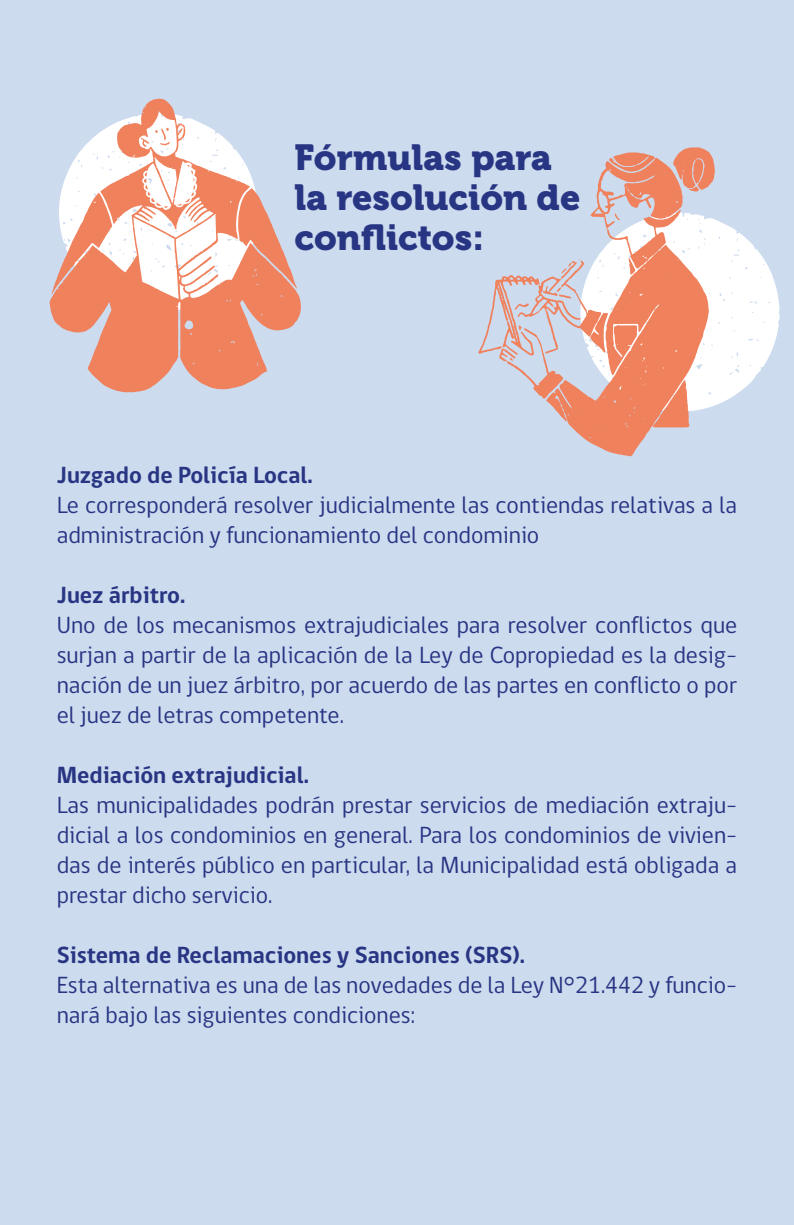
<style>
.page{position:relative;width:794px;height:1225px;background:#cddbef}
.page>*{position:absolute;margin:0;border:0;box-sizing:border-box;transform-origin:0 0}
.t1{font:36px/40px "Museo 900";color:#283583}
.t2{font:24px/30px "gob CL";color:#283583}
.t3{font:700 24px "gob CL";color:#283583}
</style>
<div class="page">
<svg style="left:715px;top:219px;width:65px;height:186px;fill:#fff"></svg>
<svg style="left:478px;top:147px;width:237px;height:309px"></svg>
<svg style="left:50px;top:98px;width:251px;height:294px"></svg>
<svg style="left:238px;top:188px;width:59px;height:101px"></svg>
<svg style="left:52px;top:193px;width:60px;height:101px;background:#eeaf9d"></svg>
<svg style="left:177px;top:165px;width:18px;height:40px"></svg>
<svg style="left:141px;top:128px;width:29px;height:19px"></svg>
<svg style="left:144px;top:172px;width:24px;height:36px"></svg>
<h1 class="t1" style="left:294px;top:138px;width:287px">Fórmulas para la resolución de conflictos:</h1>
<p class="t3" style="left:57px;top:458px;width:258px">Juzgado de Policía Local.</p>
<p class="t2" style="left:57px;top:490px;width:682px">Le corresponderá resolver judicialmente las contiendas relativas a la administración y funcionamiento del condominio</p>
<p class="t3" style="left:57px;top:578px;width:130px">Juez árbitro.</p>
<p class="t2" style="left:57px;top:610px;width:682px;text-align:justify">Uno de los mecanismos extrajudiciales para resolver conflictos que surjan a partir de la aplicación de la Ley de Copropiedad es la desig&shy;nación de un juez árbitro, por acuerdo de las partes en conflicto o por el juez de letras competente.</p>
<p class="t3" style="left:57px;top:758px;width:254px">Mediación extrajudicial.</p>
<p class="t2" style="left:57px;top:790px;width:682px;text-align:justify">Las municipalidades podrán prestar servicios de mediación extraju&shy;dicial a los condominios en general. Para los condominios de vivien&shy;das de interés público en particular, la Municipalidad está obligada a prestar dicho servicio.</p>
<p class="t3" style="left:57px;top:938px;width:470px">Sistema de Reclamaciones y Sanciones (SRS).</p>
<p class="t2" style="left:57px;top:970px;width:682px">Esta alternativa es una de las novedades de la Ley N°21.442 y funcio&shy;nará bajo las siguientes condiciones:</p>
</div>
